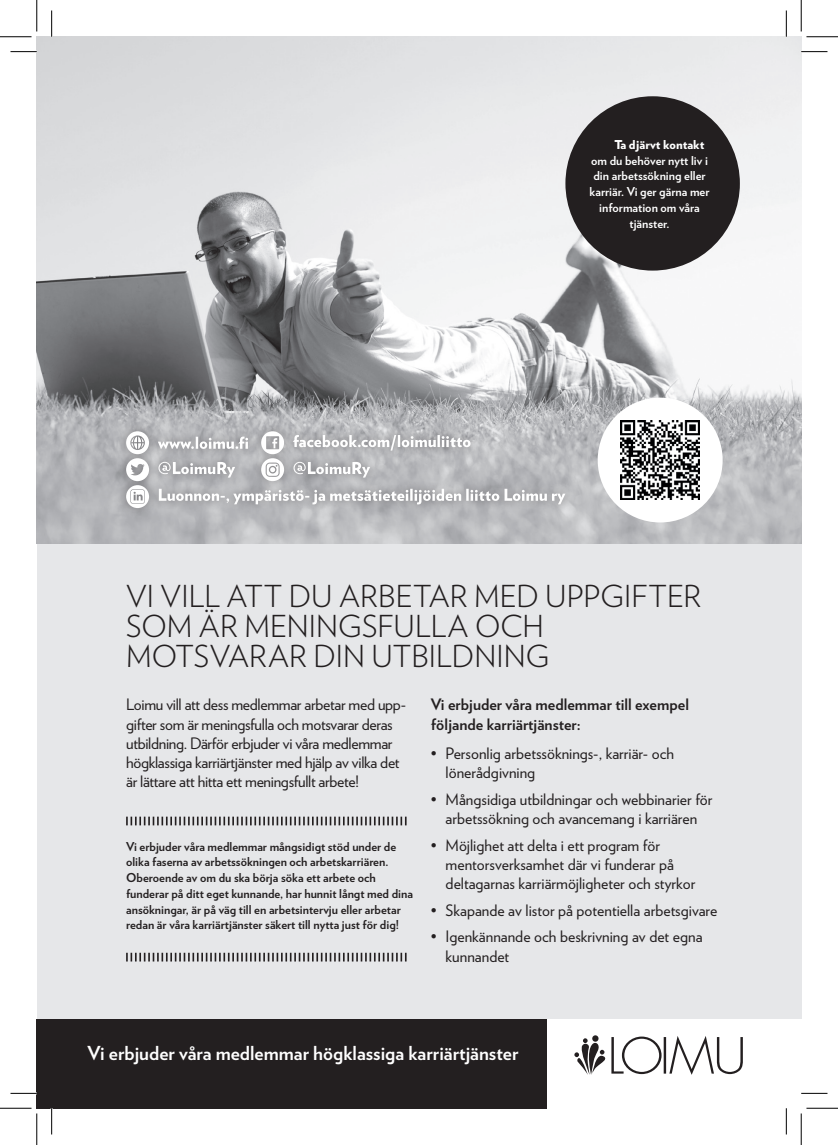
<style>
.page{position:relative;width:838px;height:1145px;background:#fff}
.page>*{position:absolute;margin:0;border:0;box-sizing:border-box;transform-origin:0 0}
.t1{font:300 30.28px/30.3px "Verlag";color:#231f20}
.t2{font:700 19.25px "Verlag";color:#fff}
.t3{font:15.75px/19.2px "Verlag";color:#231f20}
.t4{font:15.75px/19.2px "Verlag";letter-spacing:-.02em;color:#231f20}
.t5{font:700 15.75px/19.2px "Verlag";color:#231f20}
.t6{font:700 12.25px/15.8px "Verlag";color:#231f20}
.t7{font:700 12.25px/15.8px "Verlag";color:#fff;text-align:center}
.t8{font:900 12.25px "Verlag";color:#fff}
</style>
<div class="page">
<div style="left:37px;top:1019px;width:509px;height:89px;background:#231f20"></div>
<div style="left:37px;top:445px;width:764px;height:574px;background:#e6e7e9"></div>
<img style="left:37px;top:37px;width:764px;height:507px">
<div style="left:117px;top:422px;width:456px;height:95px;background:#231f20;opacity:.4"></div>
<svg style="left:293px;top:435px;width:177px;height:16px"></svg>
<svg style="left:158px;top:462px;width:77px;height:16px"></svg>
<svg style="left:261px;top:431px;width:23px;height:50px"></svg>
<svg style="left:293px;top:462px;width:77px;height:16px"></svg>
<svg style="left:159px;top:489px;width:406px;height:15px;background:#c3c3c5"></svg>
<svg style="left:158px;top:437px;width:90px;height:12px"></svg>
<svg style="left:126px;top:431px;width:23px;height:77px"></svg>
<div style="left:565px;top:96px;width:174px;height:175px;background:#231f20;border-radius:50%"></div>
<div style="left:597px;top:398px;width:125px;height:124px;background:#fff;border-radius:50%"></div>
<svg style="left:126px;top:953px;width:280px;height:9px"></svg>
<svg style="left:126px;top:817px;width:280px;height:8px"></svg>
<svg style="left:574px;top:1036px;width:168px;height:39px"></svg>
<img style="left:620px;top:420px;width:79px;height:80px">
<svg style="left:10px;top:51px;width:27px;height:1px"></svg>
<svg style="left:801px;top:51px;width:26px;height:1px"></svg>
<svg style="left:10px;top:1093px;width:27px;height:1px"></svg>
<svg style="left:801px;top:1093px;width:26px;height:1px"></svg>
<svg style="left:51px;top:10px;width:1px;height:27px"></svg>
<svg style="left:51px;top:1108px;width:1px;height:26px"></svg>
<svg style="left:786px;top:10px;width:1px;height:27px"></svg>
<svg style="left:786px;top:1108px;width:1px;height:26px"></svg>
<hr style="left:0;top:36px;width:32px;height:1px;background:#000">
<hr style="left:806px;top:36px;width:31px;height:1px;background:#000">
<hr style="left:0;top:1108px;width:32px;height:1px;background:#000">
<hr style="left:806px;top:1108px;width:31px;height:1px;background:#000">
<hr style="left:36px;top:0;width:1px;height:31px;background:#000">
<hr style="left:36px;top:1113px;width:1px;height:32px;background:#000">
<hr style="left:800px;top:0;width:1px;height:31px;background:#000">
<hr style="left:800px;top:1113px;width:1px;height:32px;background:#000">
<p class="t8" style="left:614px;top:134px;width:91px">Ta djärvt kontakt</p>
<p class="t7" style="left:589px;top:152px;width:121px">om du behöver nytt liv i din arbetssökning eller karriär. Vi ger gärna mer information om våra tjänster.</p>
<h1 class="t1" style="left:126px;top:579px;width:576px">VI VILL ATT DU ARBETAR MED UPPGIFTER<br>SOM ÄR MENINGSFULLA OCH<br>MOTSVARAR DIN UTBILDNING</h1>
<p class="t4" style="left:126px;top:694px;width:281px">Loimu vill att dess medlemmar arbetar med upp&shy;gifter som är meningsfulla och motsvarar deras utbildning. Därför erbjuder vi våra medlemmar högklassiga karriärtjänster med hjälp av vilka det är lättare att hitta ett meningsfullt arbete!</p>
<p class="t5" style="left:430px;top:694px;width:260px">Vi erbjuder våra medlemmar till exempel följande karriärtjänster:</p>
<p class="t3" style="left:445px;top:743px;width:230px;text-indent:-15px">• Personlig arbetssöknings-, karriär- och lönerådgivning</p>
<p class="t3" style="left:430px;top:789px;width:283px;text-align:center">• Mångsidiga utbildningar och webbinarier för arbetssökning och avancemang i karriären</p>
<p class="t3" style="left:445px;top:834px;width:251px;text-indent:-15px">• Möjlighet att delta i ett program för mentorsverksamhet där vi funderar på deltagarnas karriärmöjligheter och styrkor</p>
<p class="t3" style="left:430px;top:900px;width:288px">• Skapande av listor på potentiella arbetsgivare</p>
<p class="t3" style="left:445px;top:926px;width:258px;text-indent:-15px">• Igenkännande och beskrivning av det egna kunnandet</p>
<p class="t6" style="left:126px;top:838px;width:288px">Vi erbjuder våra medlemmar mångsidigt stöd under de olika faserna av arbetssökningen och arbetskarriären.<br>Oberoende av om du ska börja söka ett arbete och funderar på ditt eget kunnande, har hunnit långt med dina ansökningar, är på väg till en arbetsintervju eller arbetar redan är våra karriärtjänster säkert till nytta just för dig!</p>
<p class="t2" style="left:88px;top:1038px;width:432px">Vi erbjuder våra medlemmar högklassiga karriärtjänster</p>
</div>
